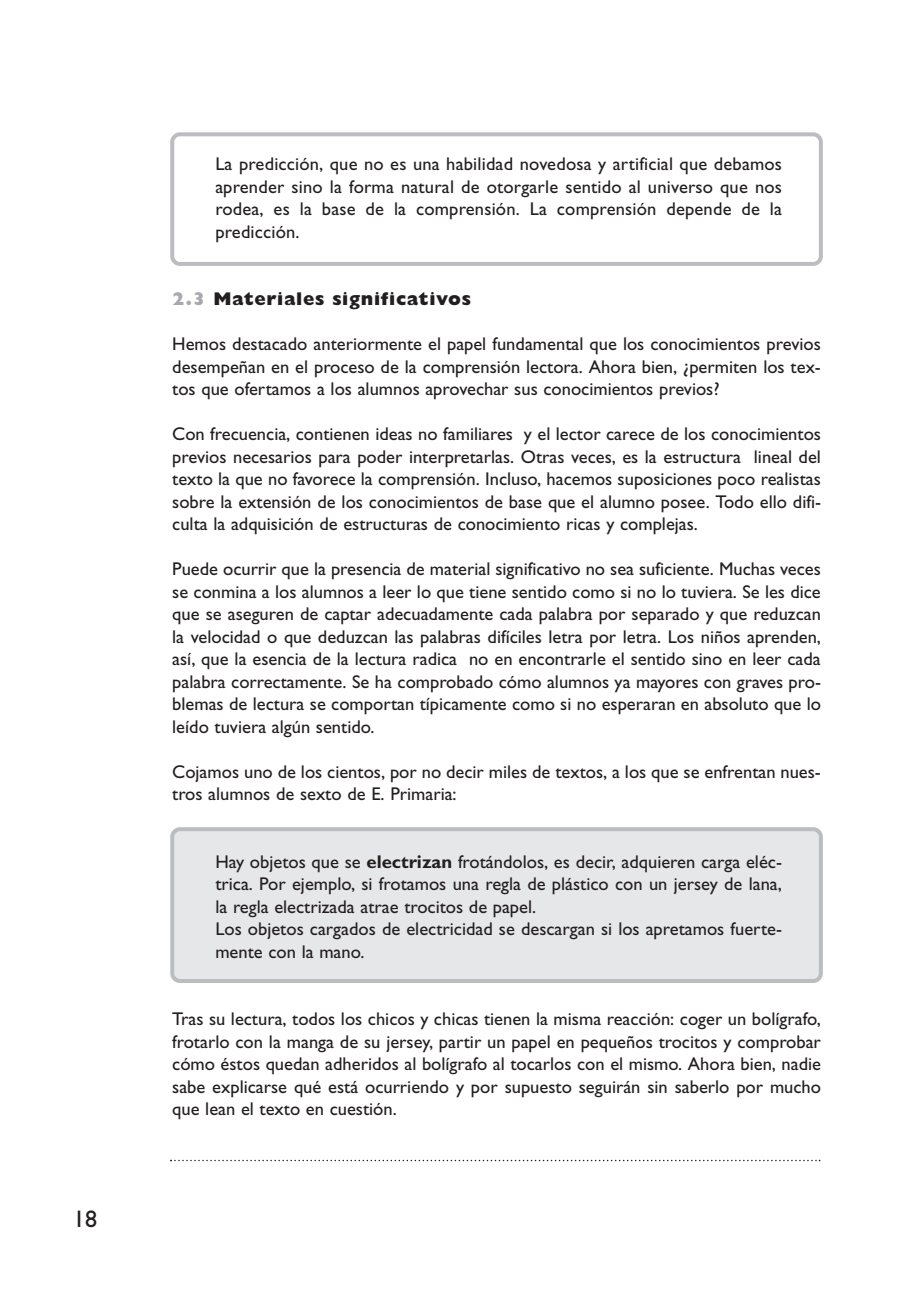
<style>
.page{position:relative;width:908px;height:1304px;background:#fff}
.page>*{position:absolute;margin:0;border:0;box-sizing:border-box;transform-origin:0 0}
.t1{font:24px "Gill Sans";color:#231f20}
.t2{font:18.4px/22.6px "Gill Sans";color:#231f20;text-align:justify}
.t3{font:800 18.4px "Gill Sans";letter-spacing:.035em;color:#231f20}
.s1{color:#a8a9ad}
.s2{font-weight:700}
</style>
<div class="page">
<div style="left:170px;top:827px;width:652px;height:156px;background:#e6e7e9"></div>
<svg style="left:170px;top:1160px;width:650px;height:1px"></svg>
<svg style="left:170px;top:132px;width:652px;height:134px"></svg>
<h1 class="t1" style="left:73px;top:1209px;width:25px">18</h1>
<p class="t2" style="left:215px;top:154px;width:568px">La predicción, que no es una habilidad novedosa y artificial que debamos aprender sino la forma natural de otorgarle sentido al universo que nos rodea, es la base de la comprensión. La comprensión depende de la predicción.</p>
<p class="t3" style="left:172px;top:292px;width:300px"><span class="s1">2.3</span> Materiales significativos</p>
<p class="t2" style="left:172px;top:334px;width:650px">Hemos destacado anteriormente el papel fundamental que los conocimientos previos desempeñan en el proceso de la comprensión lectora. Ahora bien, ¿permiten los tex&shy;tos que ofertamos a los alumnos aprovechar sus conocimientos previos?</p>
<p class="t2" style="left:172px;top:424px;width:650px">Con frecuencia, contienen ideas no familiares y el lector carece de los conocimientos previos necesarios para poder interpretarlas. Otras veces, es la estructura lineal del texto la que no favorece la comprensión. Incluso, hacemos suposiciones poco realistas sobre la extensión de los conocimientos de base que el alumno posee. Todo ello difi&shy;culta la adquisición de estructuras de conocimiento ricas y complejas.</p>
<p class="t2" style="left:172px;top:559px;width:650px">Puede ocurrir que la presencia de material significativo no sea suficiente. Muchas veces se conmina a los alumnos a leer lo que tiene sentido como si no lo tuviera. Se les dice que se aseguren de captar adecuadamente cada palabra por separado y que reduzcan la velocidad o que deduzcan las palabras difíciles letra por letra. Los niños aprenden, así, que la esencia de la lectura radica no en encontrarle el sentido sino en leer cada palabra correctamente. Se ha comprobado cómo alumnos ya mayores con graves pro&shy;blemas de lectura se comportan típicamente como si no esperaran en absoluto que lo leído tuviera algún sentido.</p>
<p class="t2" style="left:172px;top:762px;width:650px">Cojamos uno de los cientos, por no decir miles de textos, a los que se enfrentan nues&shy;tros alumnos de sexto de E. Primaria:</p>
<p class="t2" style="left:215px;top:852px;width:568px;text-align:left">Hay objetos que se <span class="s2">electrizan</span> frotándolos, es decir, adquieren carga eléc&shy;trica. Por ejemplo, si frotamos una regla de plástico con un jersey de lana, la regla electrizada atrae trocitos de papel.<br>Los objetos cargados de electricidad se descargan si los apretamos fuerte&shy;mente con la mano.</p>
<p class="t2" style="left:172px;top:1009px;width:650px">Tras su lectura, todos los chicos y chicas tienen la misma reacción: coger un bolígrafo, frotarlo con la manga de su jersey, partir un papel en pequeños trocitos y comprobar cómo éstos quedan adheridos al bolígrafo al tocarlos con el mismo. Ahora bien, nadie sabe explicarse qué está ocurriendo y por supuesto seguirán sin saberlo por mucho que lean el texto en cuestión.</p>
</div>
